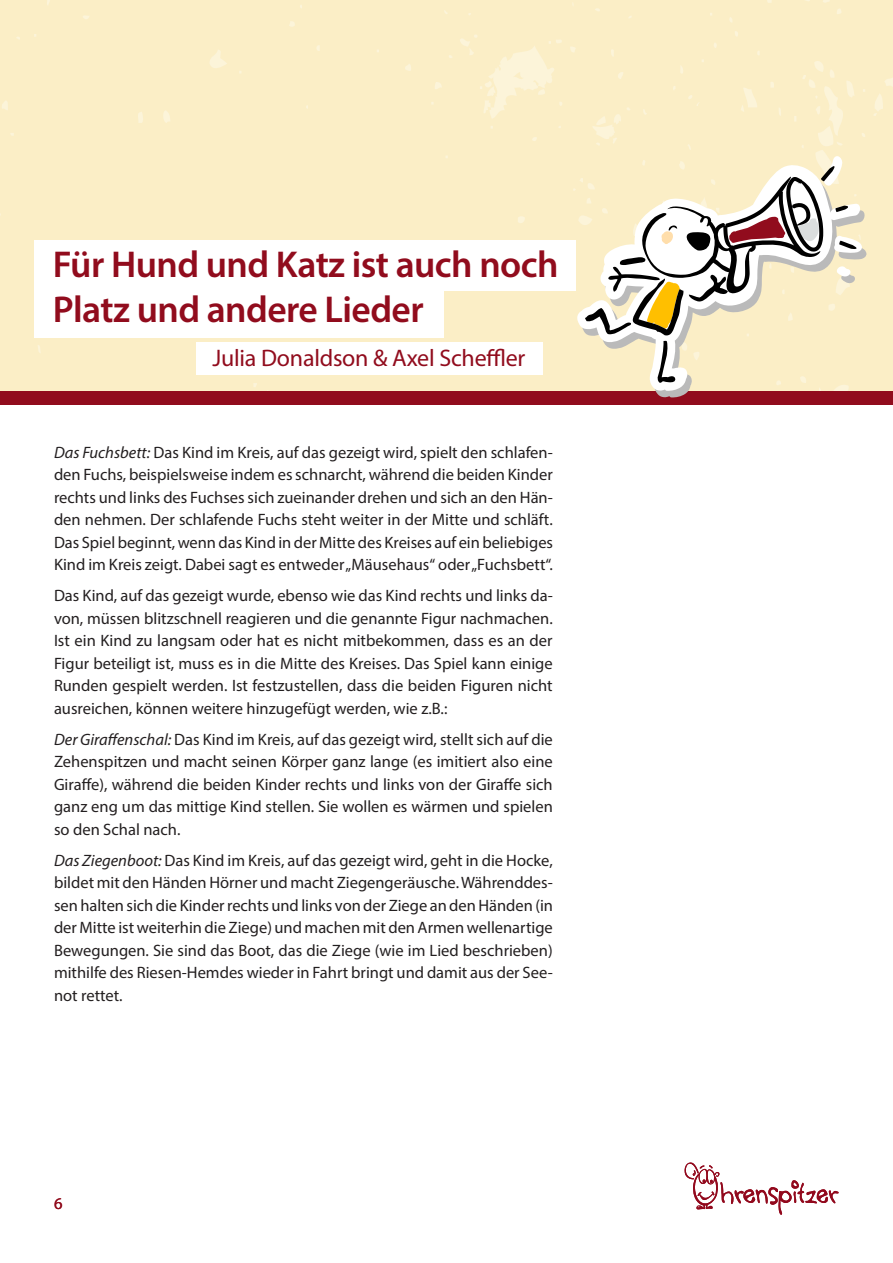
<style>
.page{position:relative;width:893px;height:1263px;background:#fff}
.page>*{position:absolute;margin:0;border:0;box-sizing:border-box;transform-origin:0 0}
.t1{font:600 37.5px/45px "Myriad Pro";letter-spacing:-.015em;color:#910c1d}
.t2{font:24px "Myriad Pro";letter-spacing:-.01em;color:#910c1d}
.t3{font:16.5px/22.5px "Myriad Pro";color:#231f20;text-align:justify}
.t4{font:16.5px "Myriad Pro";color:#910c1d}
.s1{font-style:italic}
</style>
<div class="page">
<div style="left:0;top:0;width:893px;height:391px;background:#fbeec6"></div>
<div style="left:0;top:391px;width:893px;height:14px;background:#910c1d"></div>
<svg style="left:577px;top:164px;width:285px;height:227px;fill:#fbeec6"></svg>
<svg style="left:585px;top:156px;width:282px;height:227px"></svg>
<div style="left:34px;top:287px;width:409px;height:50px;background:#fff"></div>
<div style="left:197px;top:342px;width:346px;height:33px;background:#fff"></div>
<div style="left:34px;top:240px;width:541px;height:51px;background:#fff"></div>
<svg style="left:684px;top:1162px;width:154px;height:53px"></svg>
<h1 class="t1" style="left:53px;top:241px;width:507px">Für Hund und Katz ist auch noch<br>Platz und andere Lieder</h1>
<h2 class="t2" style="left:213px;top:343px;width:314px">Julia Donaldson &amp; Axel Scheffler</h2>
<p class="t3" style="left:54px;top:441px;width:501px"><span class="s1">Das Fuchsbett:</span> Das Kind im Kreis, auf das gezeigt wird, spielt den schlafen&shy;den Fuchs, beispielsweise indem es schnarcht, während die beiden Kinder rechts und links des Fuchses sich zueinander drehen und sich an den Hän&shy;den nehmen. Der schlafende Fuchs steht weiter in der Mitte und schläft.<br>Das Spiel beginnt, wenn das Kind in der Mitte des Kreises auf ein beliebiges Kind im Kreis zeigt. Dabei sagt es entweder „Mäusehaus“ oder „Fuchsbett“.</p>
<p class="t3" style="left:54px;top:584px;width:500px">Das Kind, auf das gezeigt wurde, ebenso wie das Kind rechts und links da&shy;von, müssen blitzschnell reagieren und die genannte Figur nachmachen.<br>Ist ein Kind zu langsam oder hat es nicht mitbekommen, dass es an der Figur beteiligt ist, muss es in die Mitte des Kreises. Das Spiel kann einige Runden gespielt werden. Ist festzustellen, dass die beiden Figuren nicht ausreichen, können weitere hinzugefügt werden, wie z.B.:</p>
<p class="t3" style="left:54px;top:728px;width:500px"><span class="s1">Der Giraffenschal:</span> Das Kind im Kreis, auf das gezeigt wird, stellt sich auf die Zehenspitzen und macht seinen Körper ganz lange (es imitiert also eine Giraffe), während die beiden Kinder rechts und links von der Giraffe sich ganz eng um das mittige Kind stellen. Sie wollen es wärmen und spielen so den Schal nach.</p>
<p class="t3" style="left:54px;top:849px;width:501px"><span class="s1">Das Ziegenboot:</span> Das Kind im Kreis, auf das gezeigt wird, geht in die Hocke, bildet mit den Händen Hörner und macht Ziegengeräusche. Währenddes&shy;sen halten sich die Kinder rechts und links von der Ziege an den Händen (in der Mitte ist weiterhin die Ziege) und machen mit den Armen wellenartige Bewegungen. Sie sind das Boot, das die Ziege (wie im Lied beschrieben) mithilfe des Riesen-Hemdes wieder in Fahrt bringt und damit aus der See&shy;not rettet.</p>
<p class="t4" style="left:54px;top:1194px;width:10px">6</p>
</div>
